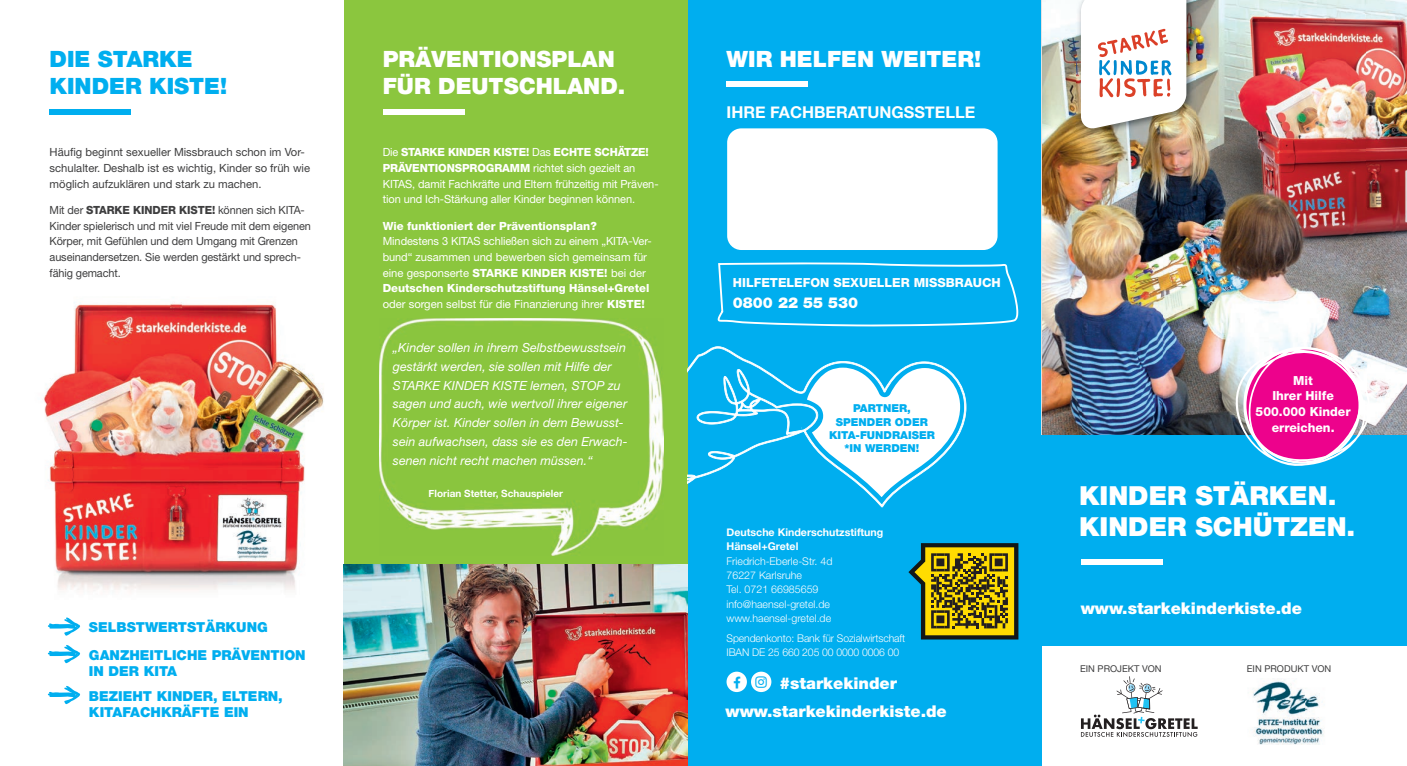
<style>
.page{position:relative;width:1407px;height:766px;background:#fff}
.page>*{position:absolute;margin:0;border:0;box-sizing:border-box;transform-origin:0 0}
.t1{font:900 26.25px/31.5px "Helvetica Neue";color:#fff}
.t2{font:900 22.5px/27px "Helvetica Neue";color:#fff}
.t3{font:900 22.5px/27px "Helvetica Neue";color:#00aeef}
.t4{font:900 16.25px "Helvetica Neue";color:#fff}
.t5{font:700 16.25px "Helvetica Neue";color:#fff}
.t6{font:900 15px "Helvetica Neue";color:#fff}
.t7{font:900 13.75px/27.5px "Helvetica Neue";color:#00aeef}
.t8{font:italic 12.5px/18.8px "Helvetica Neue";color:#fff}
.t9{font:800 12.5px/15.6px "Helvetica Neue LT Std";color:#fff;text-align:center}
.t10{font:800 12.5px "Helvetica Neue";color:#fff}
.t11{font:11.25px/15.6px "Helvetica Neue LT Std";letter-spacing:-.01em;color:#fff}
.t12{font:11.25px/15.6px "Helvetica Neue LT Std";letter-spacing:-.01em;color:#3e3e3f}
.t13{font:800 11.25px "Helvetica Neue LT Std";color:#fff}
.t14{font:900 11px/13.1px "Helvetica Neue";color:#00aeef;text-align:center}
.t15{font:300 10.62px/14.4px "Helvetica Neue";color:#fff}
.t16{font:700 10.62px/14.4px "Helvetica Neue";color:#fff}
.t17{font:700 10px "Helvetica Neue";color:#fff}
.t18{font:9.38px "Helvetica Neue LT Std";color:#3e3e3f}
.s1{font-weight:800}
</style>
<div class="page">
<div style="left:687px;top:0;width:355px;height:765px;background:#00aeef"></div>
<div style="left:344px;top:0;width:343px;height:765px;background:#8bc63e"></div>
<img style="left:1042px;top:23px;width:40px;height:412px">
<img style="left:1164px;top:0;width:243px;height:435px">
<img style="left:1082px;top:137px;width:82px;height:298px">
<div style="left:1041px;top:435px;width:366px;height:210px;background:#00aeef"></div>
<img style="left:1076px;top:0;width:119px;height:137px">
<img style="left:1252px;top:678px;width:72px;height:66px">
<svg style="left:1081px;top:676px;width:116px;height:60px"></svg>
<img style="left:379px;top:318px;width:284px;height:237px">
<img style="left:344px;top:564px;width:343px;height:201px">
<img style="left:43px;top:302px;width:281px;height:289px">
<div style="left:1081px;top:559px;width:81px;height:5px;background:#fff"></div>
<div style="left:726px;top:81px;width:82px;height:5px;background:#fff"></div>
<div style="left:50px;top:109px;width:81px;height:5px;background:#00aeef"></div>
<svg style="left:48px;top:617px;width:32px;height:18px"></svg>
<svg style="left:48px;top:645px;width:32px;height:18px"></svg>
<svg style="left:48px;top:685px;width:32px;height:19px"></svg>
<svg style="left:1081px;top:0;width:105px;height:130px"></svg>
<div style="left:383px;top:109px;width:81px;height:5px;background:#fff"></div>
<svg style="left:1227px;top:343px;width:144px;height:123px"></svg>
<svg style="left:718px;top:262px;width:300px;height:64px"></svg>
<svg style="left:687px;top:346px;width:279px;height:171px"></svg>
<div style="left:727px;top:128px;width:270px;height:122px;background:#fff;border-radius:14px"></div>
<div style="left:726px;top:671px;width:21px;height:20px;background:#fff;border-radius:50%"></div>
<div style="left:751px;top:671px;width:20px;height:20px;background:#fff;border-radius:50%"></div>
<svg style="left:908px;top:543px;width:110px;height:96px;background:#838527"></svg>
<h2 class="t3" style="left:50px;top:45px;width:179px">DIE STARKE<br>KINDER KISTE!</h2>
<p class="t12" style="left:50px;top:144px;width:262px">Häufig beginnt sexueller Missbrauch schon im Vor&shy;schulalter. Deshalb ist es wichtig, Kinder so früh wie möglich aufzuklären und stark zu machen.</p>
<p class="t12" style="left:50px;top:202px;width:263px">Mit der <span class="s1">STARKE KINDER KISTE!</span> können sich KITA-Kinder spielerisch und mit viel Freude mit dem eigenen Körper, mit Gefühlen und dem Umgang mit Grenzen auseinandersetzen. Sie werden gestärkt und sprech&shy;fähig gemacht.</p>
<p class="t7" style="left:89px;top:613px;width:218px">SELBSTWERTSTÄRKUNG<br>GANZHEITLICHE PRÄVENTION</p>
<p class="t7" style="left:89px;top:658px;width:195px;line-height:24.4px">IN DER KITA<br>BEZIEHT KINDER, ELTERN,</p>
<p class="t7" style="left:89px;top:698px;width:161px">KITAFACHKRÄFTE EIN</p>
<h2 class="t2" style="left:383px;top:45px;width:244px">PRÄVENTIONSPLAN<br>FÜR DEUTSCHLAND.</h2>
<p class="t11" style="left:383px;top:144px;width:277px">Die <span class="s1">STARKE KINDER KISTE!</span> Das <span class="s1">ECHTE SCHÄTZE!<br>PRÄVENTIONSPROGRAMM</span> richtet sich gezielt an KITAS, damit Fachkräfte und Eltern frühzeitig mit Präven&shy;tion und Ich-Stärkung aller Kinder beginnen können.</p>
<p class="t13" style="left:383px;top:219px;width:215px">Wie funktioniert der Präventionsplan?</p>
<p class="t11" style="left:383px;top:233px;width:270px">Mindestens 3 KITAS schließen sich zu einem „KITA-Ver&shy;bund“ zusammen und bewerben sich gemeinsam für eine gesponserte <span class="s1">STARKE KINDER KISTE!</span> bei der <span class="s1">Deutschen Kinderschutzstiftung Hänsel+Gretel </span>oder sorgen selbst für die Finanzierung ihrer <span class="s1">KISTE!</span></p>
<p class="t8" style="left:393px;top:338px;width:236px">„Kinder sollen in ihrem Selbstbewusstsein gestärkt werden, sie sollen mit Hilfe der STARKE KINDER KISTE lernen, STOP zu sagen und auch, wie wertvoll ihrer eigener Körper ist. Kinder sollen in dem Bewusst&shy;sein aufwachsen, dass sie es den Erwach&shy;senen nicht recht machen müssen.“</p>
<p class="t17" style="left:429px;top:485px;width:136px">Florian Stetter, Schauspieler</p>
<h2 class="t2" style="left:726px;top:45px;width:256px">WIR HELFEN WEITER!</h2>
<h3 class="t5" style="left:726px;top:99px;width:250px">IHRE FACHBERATUNGSSTELLE</h3>
<p class="t10" style="left:733px;top:275px;width:269px">HILFETELEFON SEXUELLER MISSBRAUCH</p>
<h3 class="t6" style="left:733px;top:293px;width:127px">0800 22 55 530</h3>
<p class="t14" style="left:829px;top:402px;width:107px">PARTNER,<br>SPENDER ODER<br>KITA-FUNDRAISER *IN WERDEN!</p>
<p class="t16" style="left:726px;top:525px;width:158px">Deutsche Kinderschutzstiftung<br>Hänsel+Gretel</p>
<p class="t15" style="left:726px;top:553px;width:107px">Friedrich-Eberle-Str. 4d<br>76227 Karlsruhe<br>Tel. 0721 66985659 info@haensel-gretel.de www.haensel-gretel.de</p>
<p class="t15" style="left:726px;top:630px;width:180px">Spendenkonto: Bank für Sozialwirtschaft<br>IBAN DE 25 660 205 00 0000 0006 00</p>
<h3 class="t4" style="left:779px;top:673px;width:119px">#starkekinder</h3>
<h3 class="t4" style="left:725px;top:701px;width:223px">www.starkekinderkiste.de</h3>
<p class="t9" style="left:1255px;top:372px;width:96px">Mit<br>Ihrer Hilfe<br>500.000 Kinder erreichen.</p>
<h1 class="t1" style="left:1079px;top:479px;width:278px">KINDER STÄRKEN.<br>KINDER SCHÜTZEN.</h1>
<h3 class="t4" style="left:1081px;top:598px;width:223px">www.starkekinderkiste.de</h3>
<p class="t18" style="left:1080px;top:662px;width:83px">EIN PROJEKT VON</p>
<p class="t18" style="left:1247px;top:662px;width:86px">EIN PRODUKT VON</p>
</div>
